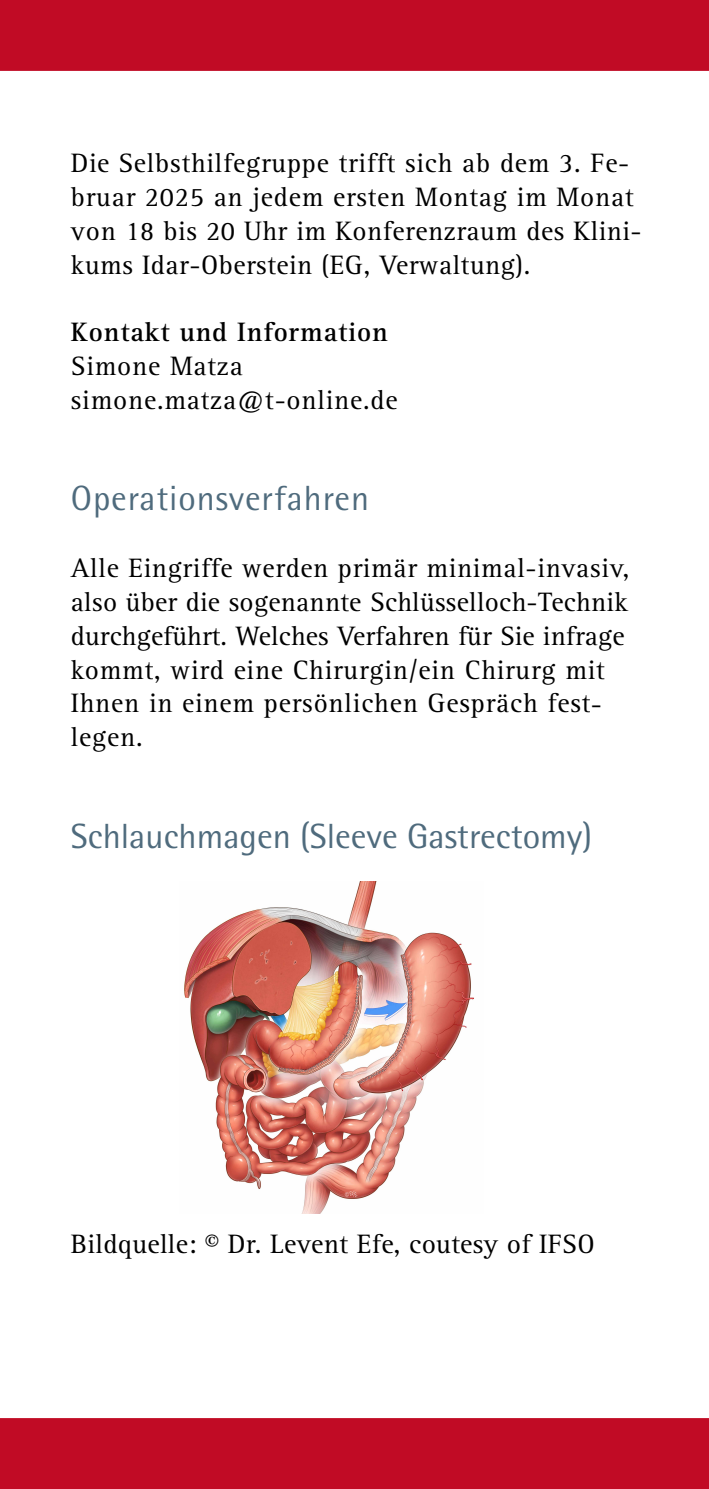
<style>
.page{position:relative;width:709px;height:1489px;background:#fff}
.page>*{position:absolute;margin:0;border:0;box-sizing:border-box;transform-origin:0 0}
.t1{font:35px "Rotis Semi Sans Pro";color:#4f6b7d}
.t2{font:35px "Rotis Semi Sans Pro";letter-spacing:.025em;color:#4f6b7d}
.t3{font:27.5px/33.8px "Rotis Serif Pro";letter-spacing:.025em;color:#000}
.t4{font:700 27.5px "Rotis Serif Pro";letter-spacing:.03em;color:#000}
</style>
<div class="page">
<img style="left:184px;top:881px;width:290px;height:332px">
<div style="left:0;top:1418px;width:709px;height:70px;background:#c10b25"></div>
<div style="left:0;top:0;width:709px;height:71px;background:#c10b25"></div>
<p class="t3" style="left:71px;top:146px;width:572px">Die Selbsthilfegruppe trifft sich ab dem 3. Fe&shy;bruar 2025 an jedem ersten Montag im Monat von 18 bis 20 Uhr im Konferenzraum des Klini&shy;kums Idar-Oberstein (EG, Verwaltung).</p>
<p class="t4" style="left:71px;top:315px;width:318px">Kontakt und Information</p>
<p class="t3" style="left:71px;top:349px;width:328px">Simone Matza simone.matza@t-online.de</p>
<p class="t2" style="left:71px;top:477px;width:299px">Operationsverfahren</p>
<p class="t3" style="left:71px;top:551px;width:560px">Alle Eingriffe werden primär minimal-invasiv, also über die sogenannte Schlüsselloch-Technik durchgeführt. Welches Verfahren für Sie infrage kommt, wird eine Chirurgin/ein Chirurg mit Ihnen in einem persönlichen Gespräch fest&shy;legen.</p>
<p class="t1" style="left:71px;top:815px;width:522px">Schlauchmagen (Sleeve Gastrectomy)</p>
<p class="t3" style="left:71px;top:1226px;width:525px">Bildquelle: © Dr. Levent Efe, coutesy of IFSO</p>
</div>
